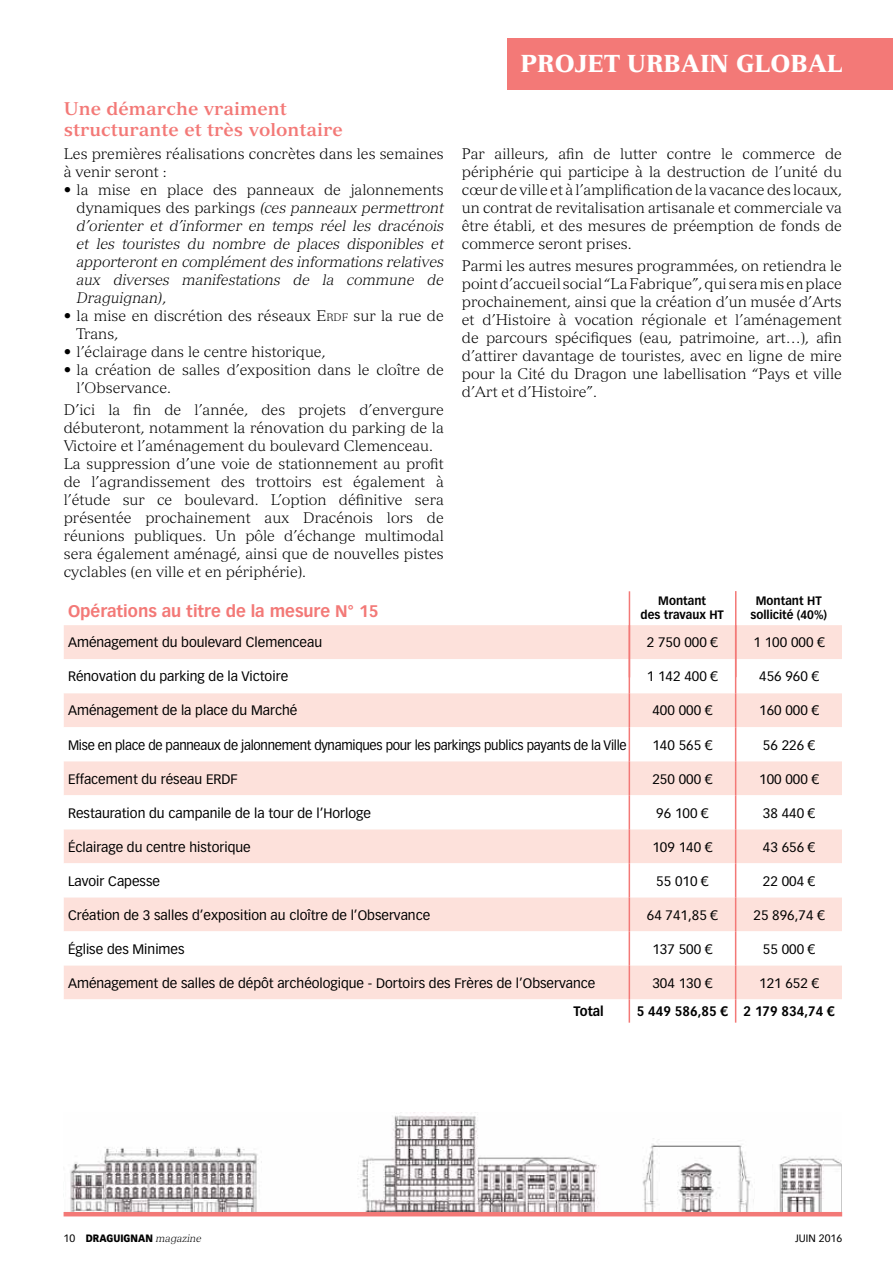
<style>
.page{position:relative;width:893px;height:1263px;background:#fff}
.page>*{position:absolute;margin:0;border:0;box-sizing:border-box;transform-origin:0 0}
.t1{font:900 24px "Versailles LT Std";color:#fff;scale:.9 1}
.t2{font:700 18px/21.6px "Versailles LT Std";color:#f37977}
.t3{font:700 16.5px "Vectora LT Std";color:#f37977}
.t4{font:300 15px/18px "Versailles LT Std";color:#000}
.t5{font:italic 300 15px/18px "Versailles LT Std";color:#000;text-align:justify}
.t6{font:13.5px "Vectora LT Std";color:#000}
.t7{font:13.5px "Vectora LT Std";letter-spacing:-.02em;color:#000;scale:.95 1}
.t8{font:700 13.5px "Vectora LT Std";color:#000;scale:.95 1}
.t9{font:700 12px/14.4px "Vectora LT Std";color:#000;text-align:center;scale:.95 1}
.t10{font:900 10.5px "Vectora LT Std";color:#000;scale:.9 1}
.t11{font:10.5px "Vectora LT Std";color:#000}
.s1{font-style:normal}
.s2{font-size:10.5px}
.s3{font-weight:400}
.s4{font-family:"Versailles LT Std";font-weight:300;font-style:italic}
</style>
<div class="page">
<img style="left:70px;top:1113px;width:772px;height:99px">
<div style="left:64px;top:625px;width:778px;height:34px;background:#fde1db"></div>
<svg style="left:64px;top:659px;width:778px;height:364px"></svg>
<hr style="left:629px;top:659px;width:1px;height:34px;background:#f37977">
<hr style="left:735px;top:659px;width:1px;height:34px;background:#f37977">
<hr style="left:629px;top:693px;width:1px;height:34px;background:#f37977">
<hr style="left:735px;top:693px;width:1px;height:34px;background:#f37977">
<hr style="left:629px;top:727px;width:1px;height:34px;background:#f37977">
<hr style="left:735px;top:727px;width:1px;height:34px;background:#f37977">
<hr style="left:629px;top:761px;width:1px;height:34px;background:#f37977">
<hr style="left:735px;top:761px;width:1px;height:34px;background:#f37977">
<hr style="left:629px;top:795px;width:1px;height:34px;background:#f37977">
<hr style="left:735px;top:795px;width:1px;height:34px;background:#f37977">
<hr style="left:629px;top:829px;width:1px;height:34px;background:#f37977">
<hr style="left:735px;top:829px;width:1px;height:34px;background:#f37977">
<hr style="left:629px;top:863px;width:1px;height:34px;background:#f37977">
<hr style="left:735px;top:863px;width:1px;height:34px;background:#f37977">
<hr style="left:629px;top:897px;width:1px;height:34px;background:#f37977">
<hr style="left:735px;top:897px;width:1px;height:34px;background:#f37977">
<hr style="left:629px;top:931px;width:1px;height:34px;background:#f37977">
<hr style="left:735px;top:931px;width:1px;height:34px;background:#f37977">
<hr style="left:629px;top:965px;width:1px;height:34px;background:#f37977">
<hr style="left:735px;top:965px;width:1px;height:34px;background:#f37977">
<svg style="left:629px;top:999px;width:1px;height:24px"></svg>
<svg style="left:735px;top:999px;width:1px;height:24px"></svg>
<hr style="left:735px;top:591px;width:1px;height:86px;background:#f37977">
<hr style="left:629px;top:591px;width:1px;height:86px;background:#f37977">
<hr style="left:64px;top:1212px;width:778px;height:4px;background:#f37977">
<div style="left:508px;top:38px;width:385px;height:51px;background:#f37977"></div>
<p class="t2" style="left:64px;top:98px;width:280px">Une démarche vraiment structurante et très volontaire</p>
<p class="t4" style="left:64px;top:144px;width:382px">Les premières réalisations concrètes dans les semaines à venir seront :</p>
<p class="t5" style="left:77px;top:180px;width:369px;text-indent:-13px"><span class="s1">• la mise en place des panneaux de jalonnements dynamiques des parkings</span> (ces panneaux permettront d’orienter et d’informer en temps réel les dracénois et les touristes du nombre de places disponibles et apporteront en complément des informations relatives aux diverses manifestations de la commune de Draguignan)<span class="s1">,</span></p>
<p class="t4" style="left:77px;top:306px;width:369px;text-indent:-13px">• la mise en discrétion des réseaux E<span class="s2">rdf</span> sur la rue de<br>Trans,</p>
<p class="t4" style="left:64px;top:342px;width:263px">• l’éclairage dans le centre historique,</p>
<p class="t4" style="left:77px;top:360px;width:369px;text-indent:-13px">• la création de salles d’exposition dans le cloître de l’Observance.</p>
<p class="t4" style="left:64px;top:401px;width:382px">D’ici la fin de l’année, des projets d’envergure débuteront, notamment la rénovation du parking de la Victoire et l’aménagement du boulevard Clemenceau.<br>La suppression d’une voie de stationnement au profit de l’agrandissement des trottoirs est également à l’étude sur ce boulevard. L’option définitive sera présentée prochainement aux Dracénois lors de réunions publiques. Un pôle d’échange multimodal sera également aménagé, ainsi que de nouvelles pistes cyclables (en ville et en périphérie).</p>
<h1 class="t1" style="left:520px;top:49px;width:360px">PROJET URBAIN GLOBAL</h1>
<p class="t4" style="left:462px;top:144px;width:382px;text-align:justify">Par ailleurs, afin de lutter contre le commerce de périphérie qui participe à la destruction de l’unité du cœur de ville et à l’amplification de la vacance des locaux, un contrat de revitalisation artisanale et commerciale va être établi, et des mesures de préemption de fonds de commerce seront prises.</p>
<p class="t4" style="left:462px;top:257px;width:382px;text-align:justify">Parmi les autres mesures programmées, on retiendra le point d’accueil social “La Fabrique”, qui sera mis en place prochainement, ainsi que la création d’un musée d’Arts et d’Histoire à vocation régionale et l’aménagement de parcours spécifiques (eau, patrimoine, art…), afin d’attirer davantage de touristes, avec en ligne de mire pour la Cité du Dragon une labellisation “Pays et ville d’Art et d’Histoire”.</p>
<p class="t9" style="left:640px;top:593px;width:89px">Montant<br>des travaux HT</p>
<p class="t9" style="left:750px;top:593px;width:82px">Montant HT sollicité (40%)</p>
<p class="t3" style="left:68px;top:601px;width:312px">Opérations au titre de la mesure N° 15</p>
<p class="t6" style="left:68px;top:635px;width:256px">Aménagement du boulevard Clemenceau</p>
<p class="t6" style="left:647px;top:635px;width:73px">2 750 000 €</p>
<p class="t6" style="left:753px;top:635px;width:73px">1 100 000 €</p>
<p class="t6" style="left:68px;top:669px;width:222px">Rénovation du parking de la Victoire</p>
<p class="t6" style="left:647px;top:669px;width:73px">1 142 400 €</p>
<p class="t6" style="left:759px;top:669px;width:62px">456 960 €</p>
<p class="t6" style="left:68px;top:703px;width:231px">Aménagement de la place du Marché</p>
<p class="t6" style="left:652px;top:703px;width:62px">400 000 €</p>
<p class="t6" style="left:759px;top:703px;width:62px">160 000 €</p>
<p class="t7" style="left:68px;top:737px;width:590px">Mise en place de panneaux de jalonnement dynamiques pour les parkings publics payants de la Ville</p>
<p class="t6" style="left:652px;top:737px;width:62px">140 565 €</p>
<p class="t6" style="left:763px;top:737px;width:54px">56 226 €</p>
<p class="t6" style="left:68px;top:771px;width:172px">Effacement du réseau ERDF</p>
<p class="t6" style="left:652px;top:771px;width:62px">250 000 €</p>
<p class="t6" style="left:759px;top:771px;width:62px">100 000 €</p>
<p class="t6" style="left:68px;top:805px;width:304px">Restauration du campanile de la tour de l’Horloge</p>
<p class="t6" style="left:656px;top:805px;width:54px">96 100 €</p>
<p class="t6" style="left:763px;top:805px;width:54px">38 440 €</p>
<p class="t6" style="left:68px;top:839px;width:184px">Éclairage du centre historique</p>
<p class="t6" style="left:652px;top:839px;width:62px">109 140 €</p>
<p class="t6" style="left:763px;top:839px;width:54px">43 656 €</p>
<p class="t6" style="left:68px;top:873px;width:94px">Lavoir Capesse</p>
<p class="t6" style="left:656px;top:873px;width:54px">55 010 €</p>
<p class="t6" style="left:763px;top:873px;width:54px">22 004 €</p>
<p class="t6" style="left:68px;top:907px;width:364px">Création de 3 salles d’exposition au cloître de l’Observance</p>
<p class="t6" style="left:647px;top:907px;width:73px">64 741,85 €</p>
<p class="t6" style="left:753px;top:907px;width:73px">25 896,74 €</p>
<p class="t6" style="left:68px;top:941px;width:118px">Église des Minimes</p>
<p class="t6" style="left:652px;top:941px;width:62px">137 500 €</p>
<p class="t6" style="left:763px;top:941px;width:54px">55 000 €</p>
<p class="t6" style="left:68px;top:975px;width:529px">Aménagement de salles de dépôt archéologique - Dortoirs des Frères de l’Observance</p>
<p class="t6" style="left:652px;top:975px;width:62px">304 130 €</p>
<p class="t6" style="left:759px;top:975px;width:62px">121 652 €</p>
<p class="t8" style="left:573px;top:1003px;width:34px">Total</p>
<p class="t8" style="left:637px;top:1003px;width:210px">5 449 586,85 € 2 179 834,74 €</p>
<p class="t10" style="left:64px;top:1231px;width:155px"><span class="s3">10</span> DRAGUIGNAN <span class="s4">magazine</span></p>
<p class="t11" style="left:795px;top:1232px;width:48px">JUIN 2016</p>
</div>
